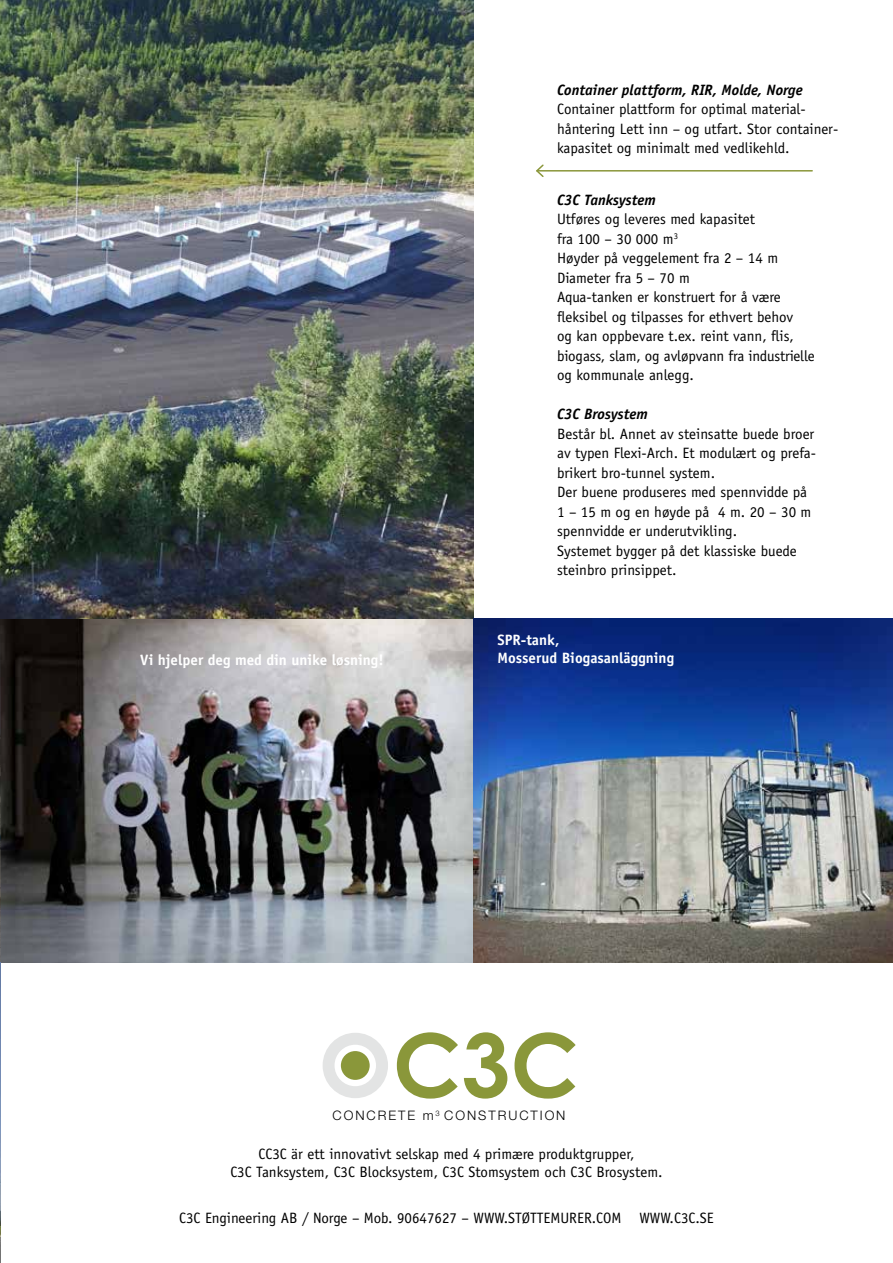
<style>
.page{position:relative;width:893px;height:1263px;background:#fff}
.page>*{position:absolute;margin:0;border:0;box-sizing:border-box;transform-origin:0 0}
.t1{font:15px/19.5px "Officina Sans";color:#000}
.t2{font:700 15px/18px "Officina Sans";color:#fff}
.t3{font:italic 700 15px "Officina Sans";color:#000}
.t4{font:300 13.05px "Helvetica Neue";letter-spacing:.15em;color:#000}
</style>
<div class="page">
<svg style="left:397px;top:1032px;width:61px;height:66px"></svg>
<svg style="left:464px;top:1032px;width:43px;height:66px"></svg>
<svg style="left:514px;top:1032px;width:62px;height:66px"></svg>
<svg style="left:323px;top:1033px;width:65px;height:65px"></svg>
<div style="left:341px;top:1051px;width:29px;height:29px;background:#8a973a;border-radius:50%"></div>
<img style="left:1px;top:619px;width:472px;height:344px">
<img style="left:0;top:0;width:473px;height:619px">
<img style="left:0;top:619px;width:1px;height:644px">
<img style="left:473px;top:619px;width:420px;height:344px">
<hr style="left:537px;top:170px;width:275px;height:2px;background:#8a963a">
<svg style="left:536px;top:164px;width:9px;height:13px"></svg>
<p class="t3" style="left:557px;top:81px;width:247px">Container plattform, RIR, Molde, Norge</p>
<p class="t1" style="left:557px;top:99px;width:283px">Container plattform for optimal material&shy;håntering Lett inn – og utfart. Stor container&shy;kapasitet og minimalt med vedlikehld.</p>
<p class="t2" style="left:140px;top:650px;width:245px">Vi hjelper deg med din unike løsning!</p>
<p class="t3" style="left:557px;top:190px;width:100px">C3C Tanksystem</p>
<p class="t1" style="left:557px;top:209px;width:259px">Utføres og leveres med kapasitet<br>fra 100 – 30 000 m<sup>3<br></sup>Høyder på veggelement fra 2 – 14 m<br>Diameter fra 5 – 70 m<br>Aqua-tanken er konstruert for å være fleksibel og tilpasses for ethvert behov<br>og kan oppbevare t.ex. reint vann, flis, biogass, slam, og avløpvann fra industrielle og kommunale anlegg.</p>
<p class="t3" style="left:557px;top:405px;width:92px">C3C Brosystem</p>
<p class="t1" style="left:557px;top:424px;width:260px">Består bl. Annet av steinsatte buede broer av typen Flexi-Arch. Et modulært og prefa&shy;brikert bro-tunnel system.<br>Der buene produseres med spennvidde på 1 – 15 m og en høyde på 4 m. 20 – 30 m spennvidde er underutvikling.<br>Systemet bygger på det klassiske buede steinbro prinsippet.</p>
<p class="t2" style="left:497px;top:631px;width:178px">SPR-tank,<br>Mosserud Biogasanläggning</p>
<p class="t4" style="left:333px;top:1107px;width:234px">CONCRETE m<sup>3</sup> CONSTRUCTION</p>
<p class="t1" style="left:230px;top:1145px;width:434px;line-height:18px;text-align:center">CC3C är ett innovativt selskap med 4 primære produktgrupper,<br>C3C Tanksystem, C3C Blocksystem, C3C Stomsystem och C3C Brosystem.</p>
<p class="t1" style="left:179px;top:1209px;width:536px">C3C Engineering AB / Norge – Mob. 90647627 – WWW.STØTTEMURER.COM WWW.C3C.SE</p>
</div>
